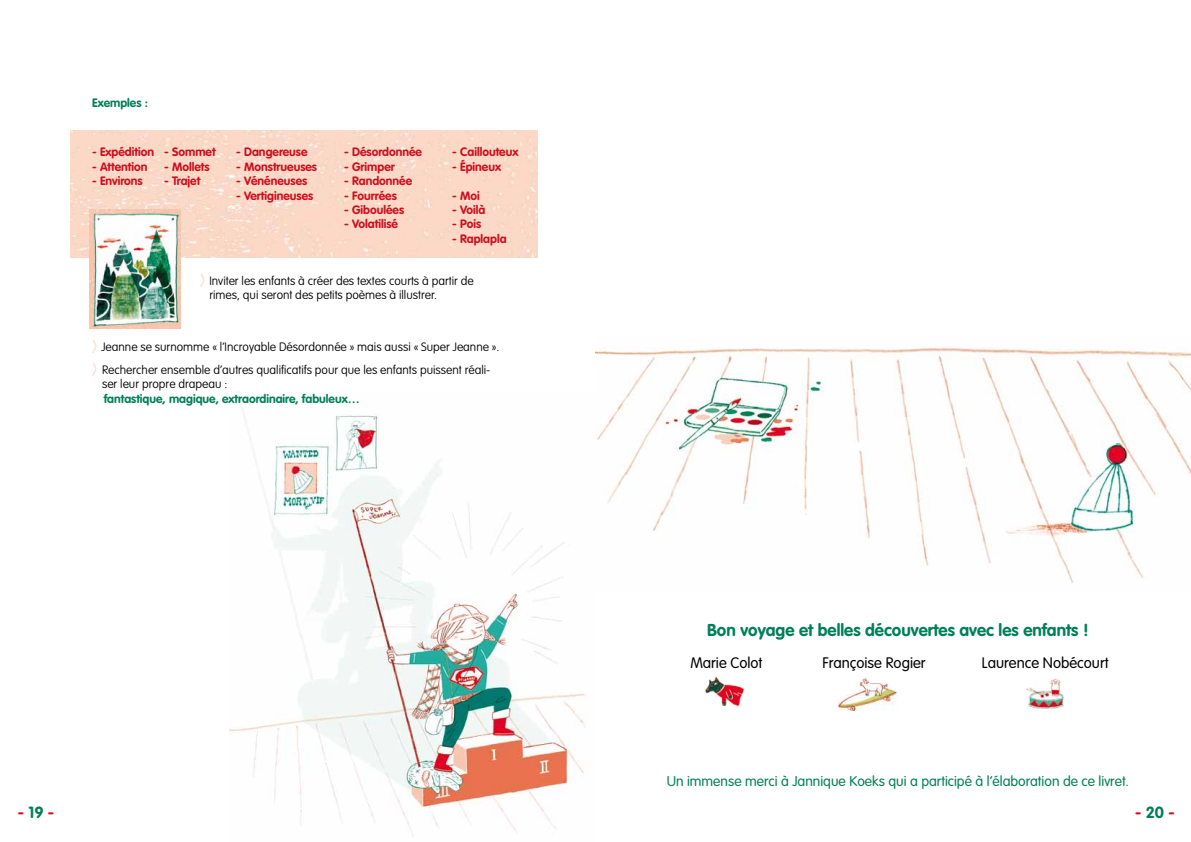
<style>
.page{position:relative;width:1191px;height:842px;background:#fff}
.page>*{position:absolute;margin:0;border:0;box-sizing:border-box;transform-origin:0 0}
.t1{font:700 17px "VAG Rounded";color:#008058}
.t2{font:700 16px "VAG Rounded";color:#cd0f1f}
.t3{font:300 15px "VAG Rounded";color:#000}
.t4{font:300 14px "VAG Rounded";color:#008058}
.t5{font:100 12px/14.4px "VAG Rounded";color:#000}
.t6{font:700 12px "VAG Rounded";color:#cd0f1f}
.t7{font:700 12px "VAG Rounded";color:#008058}
.s1{font-family:"Amatic";font-weight:700;font-size:19px;color:#fad7c5}
.s2{color:#008058}
</style>
<div class="page">
<img style="left:230px;top:408px;width:356px;height:428px">
<div style="left:71px;top:130px;width:466px;height:128px;background:#fad8c6"></div>
<img style="left:90px;top:210px;width:90px;height:118px">
<img style="left:595px;top:347px;width:596px;height:236px">
<img style="left:837px;top:678px;width:60px;height:33px">
<img style="left:1026px;top:678px;width:38px;height:31px">
<img style="left:705px;top:676px;width:39px;height:31px">
<p class="t7" style="left:92px;top:96px;width:57px">Exemples :</p>
<p class="t6" style="left:92px;top:145px;width:125px">- Expédition - Sommet</p>
<p class="t6" style="left:236px;top:145px;width:73px">- Dangereuse</p>
<p class="t6" style="left:344px;top:145px;width:79px">- Désordonnée</p>
<p class="t6" style="left:452px;top:145px;width:68px">- Caillouteux</p>
<p class="t6" style="left:92px;top:160px;width:57px">- Attention</p>
<p class="t6" style="left:164px;top:160px;width:47px">- Mollets</p>
<p class="t6" style="left:236px;top:160px;width:82px">- Monstrueuses</p>
<p class="t6" style="left:344px;top:160px;width:52px">- Grimper</p>
<p class="t6" style="left:452px;top:160px;width:50px">- épineux</p>
<p class="t6" style="left:92px;top:174px;width:52px">- Environs</p>
<p class="t6" style="left:164px;top:174px;width:38px">- Trajet</p>
<p class="t6" style="left:236px;top:174px;width:73px">- Vénéneuses</p>
<p class="t6" style="left:344px;top:174px;width:69px">- Randonnée</p>
<p class="t6" style="left:236px;top:188px;width:78px">- Vertigineuses</p>
<p class="t6" style="left:344px;top:188px;width:54px">- Fourrées</p>
<p class="t6" style="left:452px;top:188px;width:29px">- Moi</p>
<p class="t6" style="left:344px;top:203px;width:61px">- Giboulées</p>
<p class="t6" style="left:452px;top:203px;width:35px">- Voilà</p>
<p class="t6" style="left:344px;top:217px;width:55px">- Volatilisé</p>
<p class="t6" style="left:452px;top:217px;width:31px">- Pois</p>
<p class="t6" style="left:452px;top:232px;width:56px">- Raplapla</p>
<p class="t5" style="left:209px;top:274px;width:266px;text-indent:-9px"><span class="s1">&gt;</span> Inviter les enfants à créer des textes courts à partir de rimes, qui seront des petits poèmes à illustrer.</p>
<p class="t5" style="left:92px;top:336px;width:409px;line-height:22.8px"><span class="s1">&gt;</span> Jeanne se surnomme « l’Incroyable Désordonnée » mais aussi « Super Jeanne ». <span class="s1">&gt;</span> Rechercher ensemble d’autres qualificatifs pour que les enfants puissent réali-</p>
<p class="t5" style="left:102px;top:377px;width:127px">ser leur propre drapeau :</p>
<p class="t7" style="left:104px;top:391px;width:257px">fantastique, magique, extraordinaire, fabuleux…</p>
<h2 class="t2" style="left:18px;top:803px;width:38px">- <span class="s2">19</span> -</h2>
<h1 class="t1" style="left:707px;top:620px;width:383px">Bon voyage et belles découvertes avec les enfants !</h1>
<p class="t3" style="left:690px;top:654px;width:74px">Marie Colot</p>
<p class="t3" style="left:822px;top:654px;width:105px">Françoise Rogier</p>
<p class="t3" style="left:982px;top:654px;width:128px">Laurence Nobécourt</p>
<p class="t4" style="left:666px;top:773px;width:464px">Un immense merci à Jannique Koeks qui a participé à l’élaboration de ce livret.</p>
<h2 class="t2" style="left:1135px;top:803px;width:41px">- <span class="s2">20</span> -</h2>
</div>
